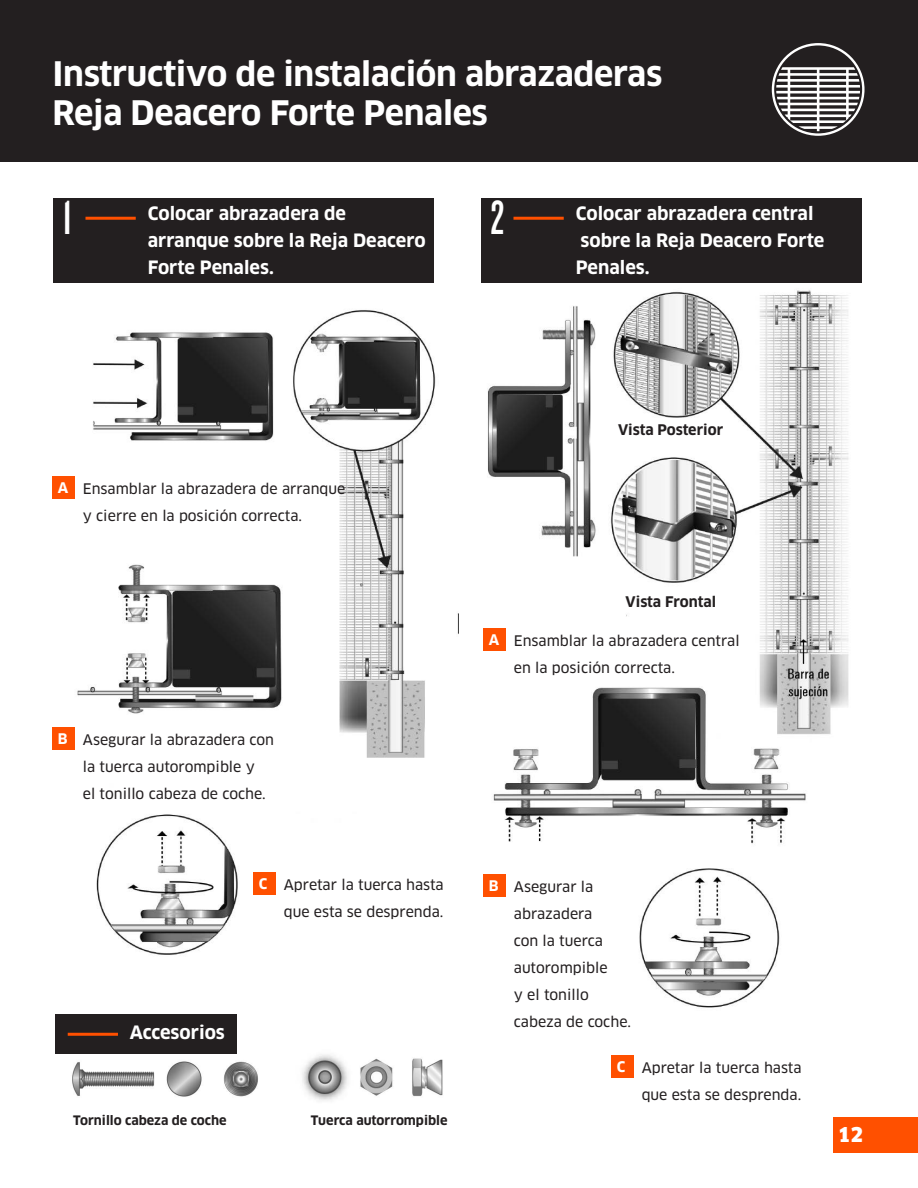
<style>
.page{position:relative;width:918px;height:1188px;background:#fff}
.page>*{position:absolute;margin:0;border:0;box-sizing:border-box;transform-origin:0 0}
.t1{font:49.95px "Knockout HTF47 Bantamweight";color:#fff}
.t2{font:700 33px/39.6px "Clan OT";letter-spacing:-.01em;color:#fff}
.t3{font:900 19.95px "Clan OT";color:#fff}
.t4{font:700 18px/27px "Clan OT";color:#fff}
.t5{font:14.25px/27px "Clan OT News";color:#231f20}
.t6{font:700 14.25px "Clan OT";color:#231f20}
.t7{font:700 14.25px "Clan OT";color:#fff}
.t8{font:700 12.75px "Clan OT";color:#231f20}
</style>
<div class="page">
<img style="left:481px;top:276px;width:381px;height:732px">
<img style="left:54px;top:310px;width:404px;height:645px">
<img style="left:72px;top:1054px;width:371px;height:47px">
<div style="left:0;top:0;width:918px;height:162px;background:#231f20"></div>
<svg style="left:772px;top:43px;width:93px;height:93px"></svg>
<div style="left:834px;top:1117px;width:84px;height:36px;background:#ff5000"></div>
<div style="left:53px;top:198px;width:381px;height:84px;background:#231f20"></div>
<div style="left:52px;top:477px;width:23px;height:22px;background:#ff5000"></div>
<div style="left:483px;top:628px;width:23px;height:22px;background:#ff5000"></div>
<div style="left:52px;top:727px;width:23px;height:22px;background:#ff5000"></div>
<div style="left:483px;top:874px;width:23px;height:22px;background:#ff5000"></div>
<div style="left:253px;top:873px;width:23px;height:22px;background:#ff5000"></div>
<div style="left:611px;top:1056px;width:22px;height:22px;background:#ff5000"></div>
<hr style="left:85px;top:217px;width:51px;height:3px;background:#ff5000">
<div style="left:481px;top:198px;width:380px;height:84px;background:#231f20"></div>
<hr style="left:513px;top:217px;width:51px;height:3px;background:#ff5000">
<div style="left:55px;top:1014px;width:182px;height:40px;background:#231f20"></div>
<hr style="left:68px;top:1033px;width:50px;height:3px;background:#ff5000">
<h2 class="t2" style="left:52px;top:54px;width:612px">Instructivo de instalación abrazaderas<br>Reja Deacero Forte Penales</h2>
<h1 class="t1" style="left:491px;top:193px;width:15px">2</h1>
<h1 class="t1" style="left:63px;top:193px;width:10px">1</h1>
<p class="t4" style="left:576px;top:201px;width:250px">Colocar abrazadera central sobre la Reja Deacero Forte<br>Penales.</p>
<p class="t4" style="left:148px;top:201px;width:279px">Colocar abrazadera de arranque sobre la Reja Deacero<br>Forte Penales.</p>
<p class="t7" style="left:58px;top:480px;width:12px">A</p>
<p class="t5" style="left:83px;top:476px;width:264px">Ensamblar la abrazadera de arranque y cierre en la posición correcta.</p>
<p class="t7" style="left:58px;top:730px;width:11px">B</p>
<p class="t5" style="left:83px;top:726px;width:193px">Asegurar la abrazadera con la tuerca autorompible y<br>el tonillo cabeza de coche.</p>
<p class="t6" style="left:618px;top:422px;width:107px">Vista Posterior</p>
<p class="t7" style="left:489px;top:631px;width:12px">A</p>
<p class="t6" style="left:626px;top:593px;width:92px">Vista Frontal</p>
<p class="t5" style="left:514px;top:627px;width:227px">Ensamblar la abrazadera central en la posición correcta.</p>
<p class="t7" style="left:259px;top:876px;width:10px">C</p>
<p class="t5" style="left:284px;top:872px;width:161px">Apretar la tuerca hasta</p>
<p class="t7" style="left:489px;top:877px;width:11px">B</p>
<p class="t5" style="left:284px;top:899px;width:161px">que esta se desprenda.</p>
<p class="t4" style="left:130px;top:1020px;width:96px">Accesorios</p>
<p class="t8" style="left:73px;top:1113px;width:155px">Tornillo cabeza de coche</p>
<p class="t8" style="left:311px;top:1113px;width:138px">Tuerca autorrompible</p>
<p class="t5" style="left:514px;top:873px;width:119px">Asegurar la abrazadera<br>con la tuerca autorompible<br>y el tonillo cabeza de coche.</p>
<p class="t7" style="left:617px;top:1059px;width:10px">C</p>
<p class="t5" style="left:642px;top:1055px;width:161px">Apretar la tuerca hasta que esta se desprenda.</p>
<h3 class="t3" style="left:838px;top:1123px;width:27px">12</h3>
</div>
